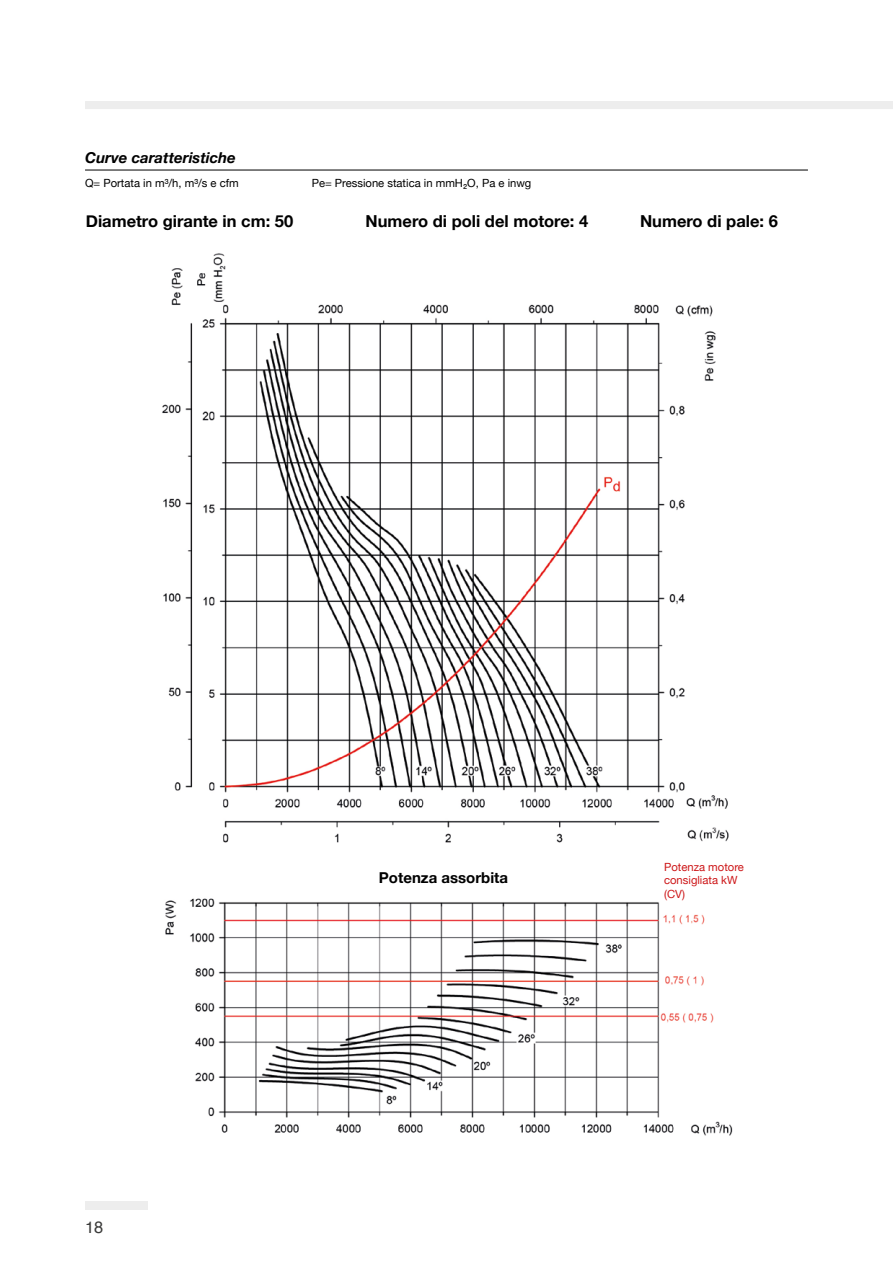
<style>
.page{position:relative;width:893px;height:1263px;background:#fff}
.page>*{position:absolute;margin:0;border:0;box-sizing:border-box;transform-origin:0 0}
.t1{font:700 16.5px "Helvetica Neue";color:#000}
.t2{font:16.5px "Helvetica";color:#3c3c3b}
.t3{font:italic 700 15px "Helvetica Neue";color:#000}
.t4{font:700 15px "Helvetica Neue";color:#000}
.t5{font:11.25px "Helvetica Neue";color:#000}
.t6{font:11.25px/13.5px "Helvetica Neue";color:#cd1719}
</style>
<div class="page">
<div style="left:85px;top:1202px;width:62px;height:8px;background:#ededed"></div>
<div style="left:85px;top:101px;width:808px;height:8px;background:#ededed"></div>
<hr style="left:85px;top:170px;width:723px;height:1px;background:#000">
<img style="left:162px;top:253px;width:571px;height:883px">
<p class="t3" style="left:85px;top:146px;width:152px">Curve caratteristiche</p>
<p class="t5" style="left:85px;top:175px;width:155px">Q= Portata in m³/h, m³/s e cfm</p>
<p class="t5" style="left:312px;top:175px;width:221px">Pe= Pressione statica in mmH₂O, Pa e inwg</p>
<p class="t1" style="left:86px;top:208px;width:209px">Diametro girante in cm: 50</p>
<p class="t1" style="left:366px;top:208px;width:224px">Numero di poli del motore: 4</p>
<p class="t1" style="left:640px;top:208px;width:139px">Numero di pale: 6</p>
<p class="t2" style="left:85px;top:1214px;width:20px">18</p>
<p class="t4" style="left:379px;top:866px;width:131px">Potenza assorbita</p>
<p class="t6" style="left:664px;top:861px;width:81px">Potenza motore consigliata kW (CV)</p>
</div>
